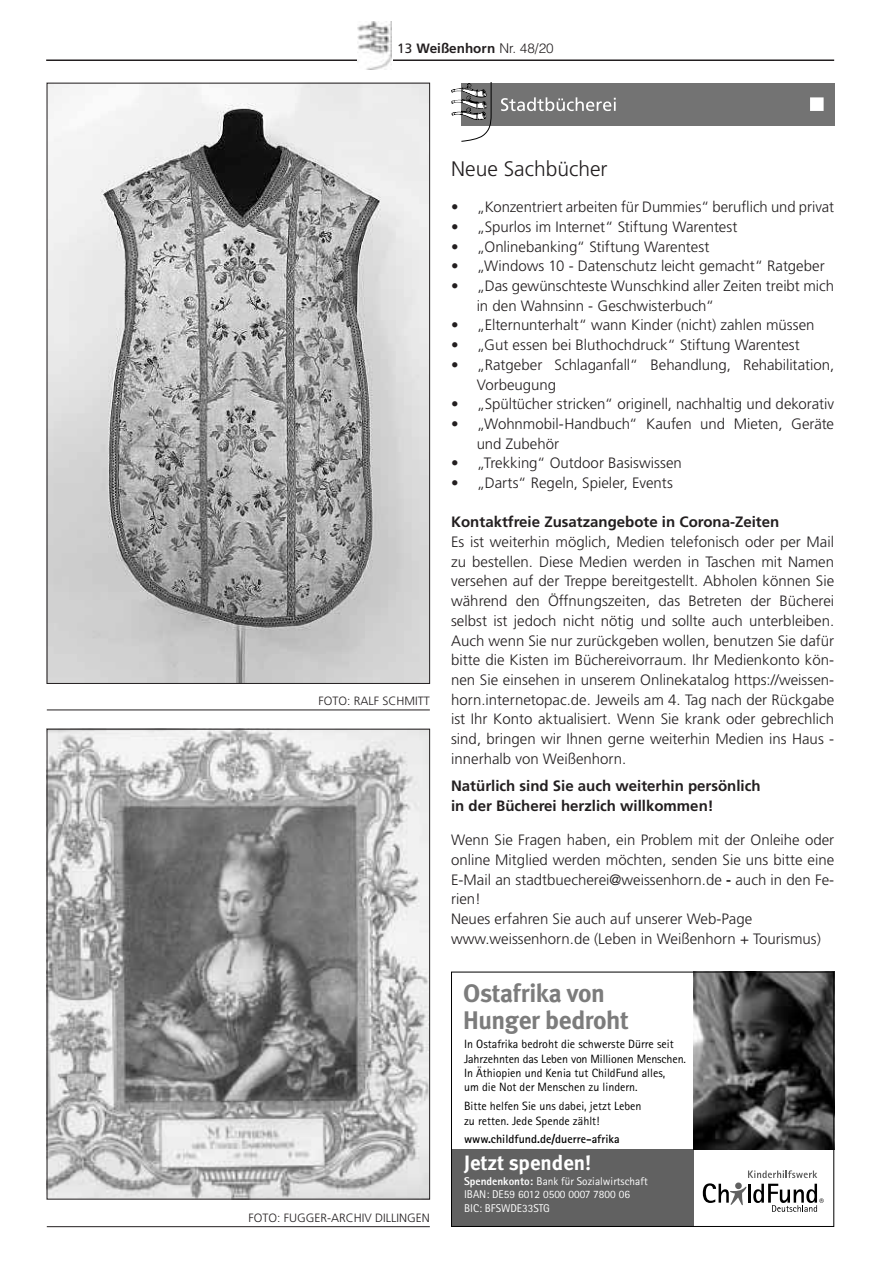
<style>
.page{position:relative;width:881px;height:1263px;background:#fff}
.page>*{position:absolute;margin:0;border:0;box-sizing:border-box;transform-origin:0 0}
.t1{font:25.5px/27px "Meta Bold LF";letter-spacing:-.015em;color:#7c7c7c}
.t2{font:300 21px "Frutiger LT";color:#231f20}
.t3{font:20.85px "Meta Bold LF";color:#fff}
.t4{font:300 15px/19.6px "Frutiger LT";color:#231f20}
.t5{font:700 15px/19.6px "Frutiger LT";color:#231f20}
.t6{font:700 13.5px "Frutiger LT";color:#231f20}
.t7{font:12px/14.4px "Rotis Sans Serif";color:#000}
.t8{font:300 12px "Frutiger LT";color:#231f20}
.t9{font:700 12px "Rotis Sans Serif";color:#000}
.t10{font:11.25px/13.5px "Rotis Sans Serif";color:#fff}
.s1{font-weight:400}
.s2{font-family:"Helvetica LT";font-weight:300}
.s3{font-weight:700}
.s4{font-weight:800}
</style>
<div class="page">
<hr style="left:46px;top:59px;width:787px;height:2px;background:#231f20">
<svg style="left:366px;top:22px;width:26px;height:48px"></svg>
<img style="left:357px;top:22px;width:34px;height:47px">
<div style="left:461px;top:83px;width:372px;height:43px;background:#737373"></div>
<svg style="left:451px;top:83px;width:40px;height:59px"></svg>
<svg style="left:501px;top:97px;width:322px;height:14px"></svg>
<hr style="left:47px;top:709px;width:382px;height:1px;background:#231f20">
<hr style="left:47px;top:1226px;width:382px;height:1px;background:#231f20">
<img style="left:49px;top:85px;width:378px;height:597px">
<img style="left:49px;top:731px;width:378px;height:466px">
<div style="left:451px;top:1149px;width:242px;height:78px;background:#616161"></div>
<svg style="left:702px;top:1170px;width:121px;height:42px"></svg>
<img style="left:693px;top:974px;width:138px;height:175px">
<div style="left:451px;top:972px;width:382px;height:255px;border:1px solid #000"></div>
<p class="t6" style="left:397px;top:40px;width:158px"><span class="s1">13</span> Weißenhorn <span class="s2">Nr. 48/20</span></p>
<p class="t8" style="left:318px;top:694px;width:113px">FOTO: RALF SCHMITT</p>
<p class="t8" style="left:248px;top:1211px;width:183px">FOTO: FUGGER-ARCHIV DILLINGEN</p>
<h2 class="t2" style="left:451px;top:156px;width:158px">Neue Sachbücher</h2>
<p class="t4" style="left:451px;top:197px;width:384px">• „Konzentriert arbeiten für Dummies“ beruflich und privat</p>
<p class="t4" style="left:451px;top:217px;width:288px">• „Spurlos im Internet“ Stiftung Warentest</p>
<p class="t4" style="left:451px;top:237px;width:259px">• „Onlinebanking“ Stiftung Warentest</p>
<p class="t4" style="left:451px;top:256px;width:375px">• „Windows 10 - Datenschutz leicht gemacht“ Ratgeber</p>
<p class="t4" style="left:476px;top:276px;width:359px;text-indent:-26px">• „Das gewünschteste Wunschkind aller Zeiten treibt mich in den Wahnsinn - Geschwisterbuch“</p>
<p class="t4" style="left:451px;top:316px;width:365px">• „Elternunterhalt“ wann Kinder (nicht) zahlen müssen</p>
<p class="t4" style="left:451px;top:335px;width:350px">• „Gut essen bei Bluthochdruck“ Stiftung Warentest</p>
<p class="t4" style="left:476px;top:355px;width:359px;text-indent:-26px">• „Ratgeber Schlaganfall“ Behandlung, Rehabilitation,<br>Vorbeugung</p>
<p class="t4" style="left:451px;top:394px;width:384px">• „Spültücher stricken“ originell, nachhaltig und dekorativ</p>
<p class="t4" style="left:476px;top:414px;width:359px;text-indent:-26px">• „Wohnmobil-Handbuch“ Kaufen und Mieten, Geräte und Zubehör</p>
<p class="t4" style="left:451px;top:453px;width:232px">• „Trekking“ Outdoor Basiswissen</p>
<p class="t4" style="left:451px;top:473px;width:223px">• „Darts“ Regeln, Spieler, Events</p>
<p class="t5" style="left:451px;top:512px;width:329px">Kontaktfreie Zusatzangebote in Corona-Zeiten</p>
<p class="t4" style="left:451px;top:532px;width:384px;text-align:justify">Es ist weiterhin möglich, Medien telefonisch oder per Mail zu bestellen. Diese Medien werden in Taschen mit Namen versehen auf der Treppe bereitgestellt. Abholen können Sie während den Öffnungszeiten, das Betreten der Bücherei selbst ist jedoch nicht nötig und sollte auch unterbleiben.<br>Auch wenn Sie nur zurückgeben wollen, benutzen Sie dafür bitte die Kisten im Büchereivorraum. Ihr Medienkonto kön&shy;nen Sie einsehen in unserem Onlinekatalog https://weissen&shy;horn.internetopac.de. Jeweils am 4. Tag nach der Rückgabe ist Ihr Konto aktualisiert. Wenn Sie krank oder gebrechlich sind, bringen wir Ihnen gerne weiterhin Medien ins Haus - innerhalb von Weißenhorn.</p>
<p class="t5" style="left:451px;top:776px;width:311px">Natürlich sind Sie auch weiterhin persönlich in der Bücherei herzlich willkommen!</p>
<p class="t4" style="left:451px;top:830px;width:384px">Wenn Sie Fragen haben, ein Problem mit der Onleihe oder online Mitglied werden möchten, senden Sie uns bitte eine E-Mail an stadtbuecherei@weissenhorn.de <span class="s3">-</span> auch in den Fe&shy;rien!<br>Neues erfahren Sie auch auf unserer Web-Page www.weissenhorn.de (Leben in Weißenhorn + Tourismus)</p>
<h1 class="t1" style="left:463px;top:979px;width:167px">Ostafrika von<br>Hunger bedroht</h1>
<p class="t7" style="left:464px;top:1037px;width:223px">In Ostafrika bedroht die schwerste Dürre seit Jahrzehnten das Leben von Millionen Menschen.<br>In Äthiopien und Kenia tut ChildFund alles,<br>um die Not der Menschen zu lindern.</p>
<p class="t7" style="left:464px;top:1099px;width:179px">Bitte helfen Sie uns dabei, jetzt Leben zu retten. Jede Spende zählt!</p>
<p class="t9" style="left:464px;top:1131px;width:157px">www.childfund.de/duerre-afrika</p>
<h3 class="t3" style="left:464px;top:1150px;width:129px">Jetzt spenden!</h3>
<p class="t10" style="left:464px;top:1174px;width:185px"><span class="s4">Spendenkonto:</span> Bank für Sozialwirtschaft<br>IBAN: DE59 6012 0500 0007 7800 06<br>BIC: BFSWDE33STG</p>
</div>
